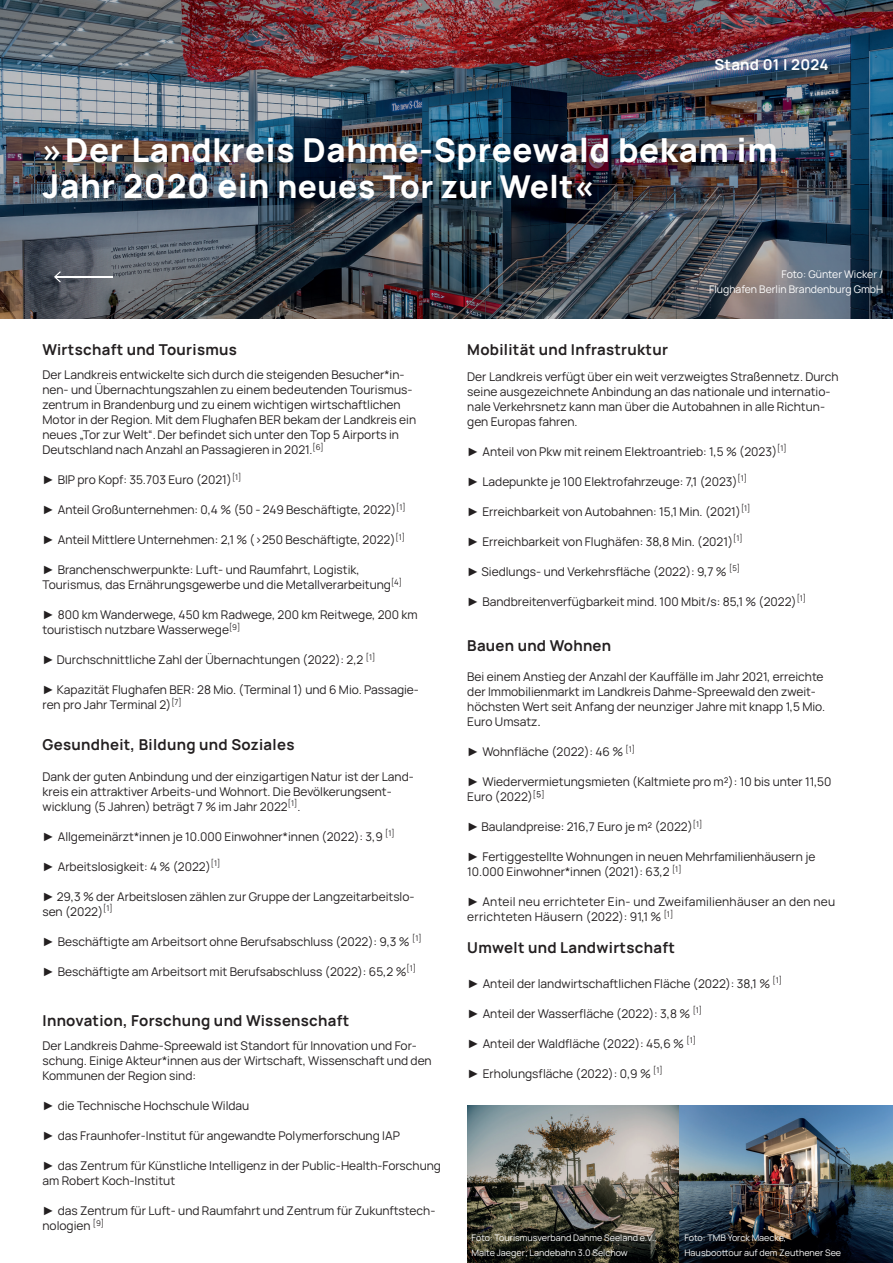
<style>
.page{position:relative;width:893px;height:1263px;background:#fff}
.page>*{position:absolute;margin:0;border:0;box-sizing:border-box;transform-origin:0 0}
.t1{font:800 33px "Manrope";letter-spacing:.02em;color:#fff}
.t2{font:800 31.5px "Manrope";letter-spacing:.02em;color:#fff}
.t3{font:700 15px "Manrope";letter-spacing:.02em;color:#231f20}
.t4{font:700 15px "Manrope";letter-spacing:.02em;color:#fff}
.t5{font:12px/15px "Manrope";color:#231f20}
.t6{font:12px/15px "Manrope";letter-spacing:.02em;color:#231f20}
.t7{font:10.5px/15px "Manrope";color:#fff;text-align:right}
.t8{font:9px/15px "Manrope";color:#fff}
.s1{font-size:33px}
.s2{font-family:"Arial"}
.s3{font-size:13.5px}
</style>
<div class="page">
<img style="left:0;top:1px;width:893px;height:318px">
<hr style="left:0;top:0;width:893px;height:1px;background:#bcbdc0">
<hr style="left:55px;top:276px;width:58px;height:1px;background:#fff">
<svg style="left:54px;top:271px;width:7px;height:11px"></svg>
<img style="left:467px;top:1106px;width:426px;height:157px">
<p class="t4" style="left:714px;top:52px;width:116px">Stand 01 | 2024</p>
<h1 class="t1" style="left:43px;top:122px;width:736px">»Der Landkreis Dahme-Spreewald bekam im</h1>
<h2 class="t2" style="left:43px;top:160px;width:553px"><span class="s1">Jahr 2020 ein</span> neues Tor zur Welt<span class="s1">«</span></h2>
<p class="t3" style="left:43px;top:337px;width:196px">Wirtschaft und Tourismus</p>
<p class="t5" style="left:43px;top:367px;width:375px">Der Landkreis entwickelte sich durch die steigenden Besucher*in&shy;nen- und Übernachtungszahlen zu einem bedeutenden Tourismus&shy;zentrum in Brandenburg und zu einem wichtigen wirtschaftlichen Motor in der Region. Mit dem Flughafen BER bekam der Landkreis ein neues „Tor zur Welt“.Der befindet sich unter den Top 5 Airports in Deutschland nach Anzahl an Passagieren in 2021.<sup>[6]</sup></p>
<p class="t5" style="left:43px;top:472px;width:200px"><span class="s2">►</span> BIP pro Kopf: 35.703 Euro (2021)<sup>[1]</sup></p>
<p class="t5" style="left:43px;top:502px;width:365px"><span class="s2">►</span> Anteil Großunternehmen: 0,4 % (50 - 249 Beschäftigte, 2022)<sup>[1]</sup></p>
<p class="t5" style="left:43px;top:532px;width:364px"><span class="s2">►</span> Anteil Mittlere Unternehmen: 2,1 % (&gt;250 Beschäftigte, 2022)<sup>[1]</sup></p>
<p class="t5" style="left:43px;top:562px;width:361px"><span class="s2">►</span> Branchenschwerpunkte: Luft- und Raumfahrt, Logistik,<br>Tourismus, das Ernährungsgewerbe und die Metallverarbeitung<sup>[4]</sup></p>
<p class="t5" style="left:43px;top:607px;width:377px"><span class="s2">►</span> 800 km Wanderwege, 450 km Radwege, 200 km Reitwege, 200 km touristisch nutzbare Wasserwege<sup>[9]</sup></p>
<p class="t5" style="left:43px;top:652px;width:334px"><span class="s2">►</span> Durchschnittliche Zahl der Übernachtungen (2022): 2,2 <sup>[1]</sup></p>
<p class="t5" style="left:43px;top:682px;width:378px"><span class="s2">►</span> Kapazität Flughafen BER: 28 Mio. (Terminal 1) und 6 Mio. Passagie&shy;ren pro Jahr Terminal 2)<sup>[7]</sup></p>
<p class="t3" style="left:43px;top:732px;width:253px">Gesundheit, Bildung und Soziales</p>
<p class="t5" style="left:43px;top:768px;width:373px">Dank der guten Anbindung und der einzigartigen Natur ist der Land&shy;kreis ein attraktiver Arbeits-und Wohnort. Die Bevölkerungsent&shy;wicklung (5 Jahren) beträgt 7 % im Jahr 2022<sup>[1]</sup>.</p>
<p class="t5" style="left:43px;top:828px;width:354px"><span class="s2">►</span> Allgemeinärzt*innen je 10.000 Einwohner*innen (2022): 3,9 <sup>[1]</sup></p>
<p class="t5" style="left:43px;top:858px;width:179px"><span class="s2">►</span> Arbeitslosigkeit: 4 % (2022)<sup>[1]</sup></p>
<p class="t5" style="left:43px;top:888px;width:374px"><span class="s2">►</span> 29,3 % der Arbeitslosen zählen zur Gruppe der Langzeitarbeitslo&shy;sen (2022)<sup>[1]</sup></p>
<p class="t5" style="left:43px;top:933px;width:381px"><span class="s2">►</span> Beschäftigte am Arbeitsort ohne Berufsabschluss (2022): 9,3 % <sup>[1]</sup></p>
<p class="t5" style="left:43px;top:963px;width:375px"><span class="s2">►</span> Beschäftigte am Arbeitsort mit Berufsabschluss (2022): 65,2 %<sup>[1]</sup></p>
<p class="t3" style="left:43px;top:1008px;width:308px">Innovation, Forschung und Wissenschaft</p>
<p class="t5" style="left:43px;top:1038px;width:391px">Der Landkreis Dahme-Spreewald ist Standort für Innovation und For&shy;schung. Einige Akteur*innen aus der Wirtschaft, Wissenschaft und den<br>Kommunen der Region sind:</p>
<p class="t5" style="left:43px;top:1098px;width:208px"><span class="s2">►</span> die Technische Hochschule Wildau</p>
<p class="t5" style="left:43px;top:1128px;width:359px"><span class="s2">►</span> das Fraunhofer-Institut für angewandte Polymerforschung IAP</p>
<p class="t5" style="left:43px;top:1158px;width:400px"><span class="s2">►</span> das Zentrum für Künstliche Intelligenz in der Public-Health-Forschung am Robert Koch-Institut</p>
<p class="t5" style="left:43px;top:1203px;width:394px"><span class="s2">►</span> das Zentrum für Luft- und Raumfahrt und Zentrum für Zukunftstech&shy;nologien <sup>[9]</sup></p>
<p class="t7" style="left:709px;top:266px;width:176px">Foto: Günter Wicker /<br>Flughafen Berlin Brandenburg GmbH</p>
<p class="t3" style="left:467px;top:337px;width:202px">Mobilität und Infrastruktur</p>
<p class="t5" style="left:467px;top:368px;width:373px">Der Landkreis verfügt über ein weit verzweigtes Straßennetz. Durch seine ausgezeichnete Anbindung an das nationale und internatio&shy;nale Verkehrsnetz kann man über die Autobahnen in alle Richtun&shy;gen Europas fahren.</p>
<p class="t5" style="left:467px;top:443px;width:321px"><span class="s2">►</span> Anteil von Pkw mit reinem Elektroantrieb: 1,5 % (2023)<sup>[1]</sup></p>
<p class="t5" style="left:467px;top:473px;width:281px"><span class="s2">►</span> Ladepunkte je 100 Elektrofahrzeuge: 7,1 (2023)<sup>[1]</sup></p>
<p class="t5" style="left:467px;top:503px;width:285px"><span class="s2">►</span> Erreichbarkeit von Autobahnen: 15,1 Min. (2021)<sup>[1]</sup></p>
<p class="t5" style="left:467px;top:533px;width:277px"><span class="s2">►</span> Erreichbarkeit von Flughäfen: 38,8 Min. (2021)<sup>[1]</sup></p>
<p class="t5" style="left:467px;top:563px;width:274px"><span class="s2">►</span> Siedlungs- und Verkehrsfläche (2022): 9,7 % <sup>[5]</sup></p>
<p class="t5" style="left:467px;top:593px;width:340px"><span class="s2">►</span> Bandbreitenverfügbarkeit mind. 100 Mbit/s: 85,1 % (2022)<sup>[1]</sup></p>
<p class="t3" style="left:467px;top:633px;width:145px">Bauen und Wohnen</p>
<p class="t5" style="left:467px;top:668px;width:359px">Bei einem Anstieg der Anzahl der Kauffälle im Jahr 2021, erreichte der Immobilienmarkt im Landkreis Dahme-Spreewald den zweit&shy;höchsten Wert seit Anfang der neunziger Jahre mit knapp 1,5 Mio.<br>Euro Umsatz<span class="s2">.</span></p>
<p class="t5" style="left:467px;top:743px;width:169px"><span class="s2">►</span> Wohnfläche (2022): 46 % <sup>[1]</sup></p>
<p class="t5" style="left:467px;top:773px;width:366px"><span class="s2">►</span> Wiedervermietungsmieten (Kaltmiete pro m²): 10 bis unter 11,50<br>Euro (2022)<sup>[</sup><span class="s3">⁵</span><sup>]</sup></p>
<p class="t5" style="left:467px;top:818px;width:237px"><span class="s2">►</span> Baulandpreise: 216,7 Euro je m² (2022)<sup>[1]</sup></p>
<p class="t5" style="left:467px;top:848px;width:350px"><span class="s2">►</span> Fertiggestellte Wohnungen in neuen Mehrfamilienhäusern je<br>10.000 Einwohner*innen (2021): 63,2 <sup>[1]</sup></p>
<p class="t6" style="left:467px;top:893px;width:370px"><span class="s2">►</span> Anteil neu errichteter Ein- und Zweifamilienhäuser an den neu errichteten Häusern (2022): 91,1 % <sup>[1]</sup></p>
<p class="t3" style="left:467px;top:935px;width:209px">Umwelt und Landwirtschaft</p>
<p class="t5" style="left:467px;top:975px;width:316px"><span class="s2">►</span> Anteil der landwirtschaftlichen Fläche (2022): 38,1 % <sup>[1]</sup></p>
<p class="t5" style="left:467px;top:1005px;width:236px"><span class="s2">►</span> Anteil der Wasserfläche (2022): 3,8 % <sup>[1]</sup></p>
<p class="t5" style="left:467px;top:1035px;width:230px"><span class="s2">►</span> Anteil der Waldfläche (2022): 45,6 % <sup>[1]</sup></p>
<p class="t5" style="left:467px;top:1065px;width:197px"><span class="s2">►</span> Erholungsfläche (2022): 0,9 % <sup>[1]</sup></p>
<p class="t8" style="left:472px;top:1229px;width:187px">Foto: Tourismusverband Dahme Seeland e.V.,<br>Malte Jaeger; Landebahn 3.0 Selchow</p>
<p class="t8" style="left:684px;top:1229px;width:158px">Foto: TMB Yorck Maecke,<br>Hausboottour auf dem Zeuthener See</p>
</div>
